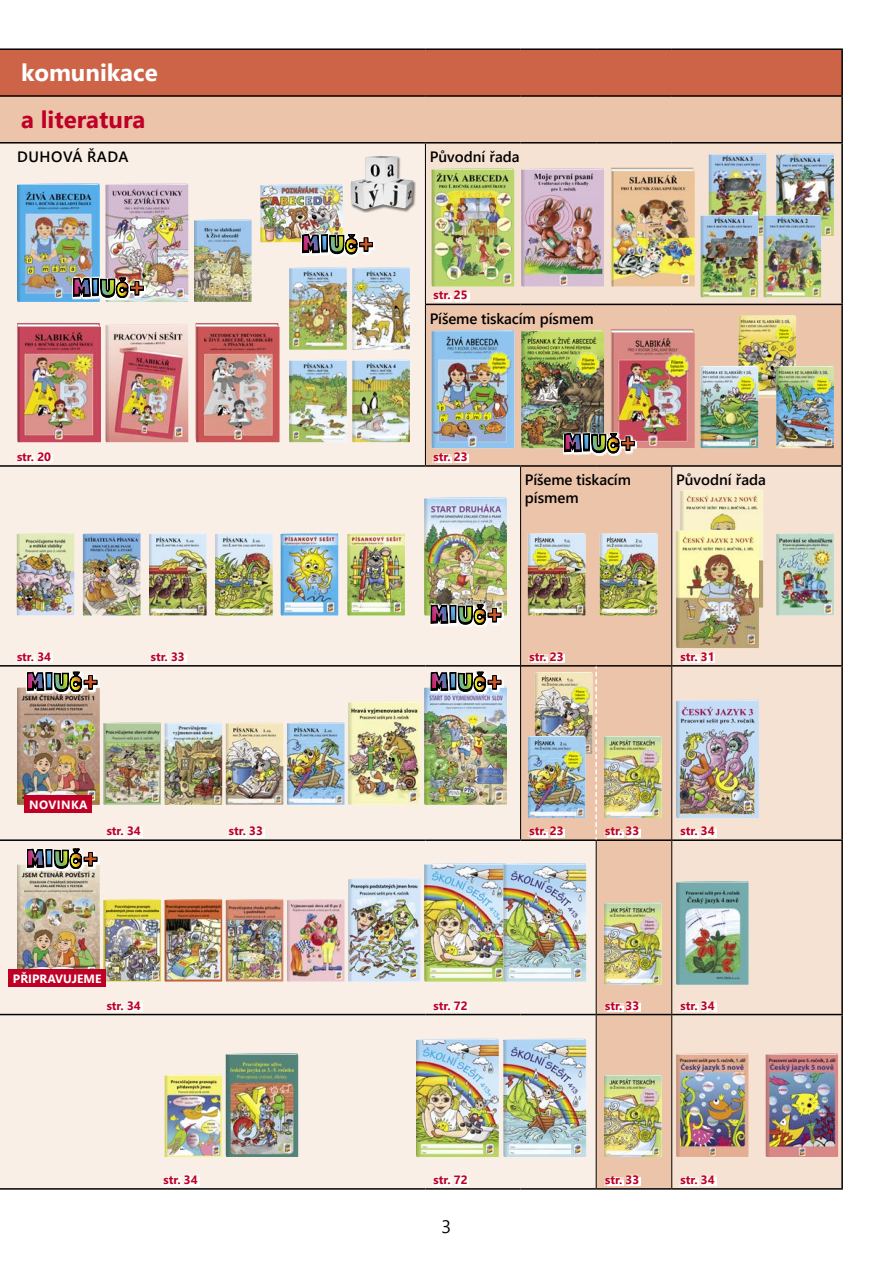
<style>
.page{position:relative;width:893px;height:1263px;background:#fff}
.page>*{position:absolute;margin:0;border:0;box-sizing:border-box;transform-origin:0 0}
.t1{font:700 24px/46.8px "Segoe UI";color:#be0027}
.t2{font:18px "Segoe UI";color:#000}
.t3{font:600 15px/18px "Segoe UI";letter-spacing:-.01em;color:#000}
.t4{font:600 15px "Segoe UI";letter-spacing:.035em;color:#000}
.t5{font:700 12px "Segoe UI";color:#be0027}
.t6{font:700 12px "Segoe UI";letter-spacing:.005em;color:#fff}
.t7{font:700 12px "Segoe UI";letter-spacing:.03em;color:#fff}
.s1{color:#fff}
</style>
<div class="page">
<div style="left:0;top:144px;width:425px;height:1044px;background:#faefe7"></div>
<div style="left:426px;top:144px;width:415px;height:160px;background:#f6e2d2"></div>
<svg style="left:425px;top:305px;width:416px;height:883px;background:#f1d8c6"></svg>
<hr style="left:426px;top:304px;width:95px;height:1px;background:#000">
<hr style="left:521px;top:304px;width:75px;height:1px;background:#000">
<hr style="left:596px;top:304px;width:76px;height:1px;background:#000">
<hr style="left:672px;top:304px;width:171px;height:1px;background:#000">
<hr style="left:0;top:465px;width:425px;height:2px;background:#000">
<hr style="left:425px;top:465px;width:96px;height:2px;background:#000">
<hr style="left:521px;top:465px;width:75px;height:2px;background:#000">
<hr style="left:596px;top:465px;width:76px;height:2px;background:#000">
<hr style="left:672px;top:465px;width:171px;height:2px;background:#000">
<hr style="left:841px;top:467px;width:2px;height:198px;background:#000">
<hr style="left:0;top:665px;width:425px;height:2px;background:#000">
<hr style="left:425px;top:665px;width:95px;height:2px;background:#000">
<hr style="left:521px;top:665px;width:75px;height:2px;background:#000">
<hr style="left:596px;top:665px;width:75px;height:2px;background:#000">
<hr style="left:672px;top:665px;width:171px;height:2px;background:#000">
<hr style="left:841px;top:667px;width:2px;height:172px;background:#000">
<hr style="left:0;top:839px;width:425px;height:2px;background:#000">
<hr style="left:425px;top:839px;width:96px;height:2px;background:#000">
<hr style="left:521px;top:839px;width:75px;height:2px;background:#000">
<hr style="left:596px;top:839px;width:75px;height:2px;background:#000">
<hr style="left:672px;top:839px;width:171px;height:2px;background:#000">
<hr style="left:841px;top:841px;width:2px;height:173px;background:#000">
<hr style="left:0;top:1014px;width:425px;height:1px;background:#000">
<hr style="left:425px;top:1014px;width:96px;height:1px;background:#000">
<hr style="left:521px;top:1014px;width:75px;height:1px;background:#000">
<hr style="left:597px;top:1014px;width:74px;height:1px;background:#000">
<hr style="left:672px;top:1014px;width:171px;height:1px;background:#000">
<hr style="left:841px;top:1015px;width:2px;height:173px;background:#000">
<hr style="left:0;top:1188px;width:425px;height:2px;background:#000">
<hr style="left:425px;top:1188px;width:96px;height:2px;background:#000">
<hr style="left:521px;top:1188px;width:75px;height:2px;background:#000">
<hr style="left:596px;top:1188px;width:76px;height:2px;background:#000">
<hr style="left:672px;top:1188px;width:171px;height:2px;background:#000">
<hr style="left:672px;top:48px;width:171px;height:2px;background:#000">
<hr style="left:841px;top:50px;width:2px;height:45px;background:#000">
<hr style="left:841px;top:97px;width:2px;height:45px;background:#000">
<hr style="left:672px;top:142px;width:171px;height:2px;background:#000">
<hr style="left:841px;top:144px;width:2px;height:160px;background:#000">
<hr style="left:841px;top:305px;width:2px;height:160px;background:#000">
<hr style="left:672px;top:95px;width:171px;height:2px;background:#000">
<hr style="left:425px;top:144px;width:1px;height:160px;background:#000">
<hr style="left:425px;top:304px;width:1px;height:161px;background:#000">
<svg style="left:0;top:48px;width:842px;height:96px;background:#d28d73"></svg>
<hr style="left:520px;top:467px;width:1px;height:199px;background:#000">
<hr style="left:671px;top:467px;width:1px;height:199px;background:#000">
<hr style="left:520px;top:666px;width:1px;height:173px;background:#000">
<hr style="left:671px;top:666px;width:1px;height:174px;background:#000">
<hr style="left:596px;top:841px;width:1px;height:173px;background:#000">
<hr style="left:671px;top:840px;width:1px;height:174px;background:#000">
<hr style="left:596px;top:1014px;width:1px;height:174px;background:#000">
<hr style="left:671px;top:1014px;width:1px;height:174px;background:#000">
<div style="left:350px;top:156px;width:66px;height:56px;background:#000;opacity:.5"></div>
<img style="left:351px;top:156px;width:62px;height:53px">
<img style="left:776px;top:533px;width:58px;height:82px">
<img style="left:17px;top:533px;width:57px;height:82px">
<img style="left:83px;top:533px;width:58px;height:82px">
<img style="left:149px;top:533px;width:58px;height:82px">
<img style="left:215px;top:533px;width:58px;height:82px">
<img style="left:521px;top:168px;width:83px;height:119px">
<img style="left:431px;top:168px;width:83px;height:119px">
<img style="left:431px;top:330px;width:83px;height:118px">
<img style="left:416px;top:1038px;width:170px;height:119px">
<img style="left:676px;top:881px;width:73px;height:104px">
<img style="left:765px;top:1053px;width:73px;height:104px">
<img style="left:676px;top:1053px;width:73px;height:104px">
<img style="left:17px;top:183px;width:171px;height:119px">
<svg style="left:300px;top:232px;width:75px;height:24px"></svg>
<img style="left:260px;top:184px;width:113px;height:70px">
<img style="left:611px;top:167px;width:83px;height:120px">
<img style="left:17px;top:323px;width:171px;height:119px">
<img style="left:278px;top:327px;width:2px;height:115px">
<img style="left:196px;top:323px;width:82px;height:119px">
<img style="left:676px;top:699px;width:83px;height:119px">
<img style="left:281px;top:533px;width:57px;height:82px">
<img style="left:347px;top:533px;width:58px;height:82px">
<img style="left:164px;top:1053px;width:134px;height:104px">
<img style="left:528px;top:533px;width:57px;height:82px">
<img style="left:600px;top:533px;width:57px;height:82px">
<img style="left:604px;top:735px;width:57px;height:83px">
<img style="left:604px;top:902px;width:57px;height:83px">
<img style="left:604px;top:1074px;width:57px;height:83px">
<img style="left:528px;top:667px;width:69px;height:172px">
<img style="left:194px;top:219px;width:58px;height:83px">
<img style="left:289px;top:267px;width:121px;height:83px">
<img style="left:289px;top:360px;width:121px;height:82px">
<img style="left:700px;top:153px;width:134px;height:144px">
<svg style="left:562px;top:453px;width:74px;height:2px"></svg>
<img style="left:521px;top:329px;width:173px;height:124px">
<img style="left:676px;top:489px;width:87px;height:159px">
<svg style="left:15px;top:450px;width:38px;height:13px"></svg>
<svg style="left:149px;top:650px;width:37px;height:13px"></svg>
<svg style="left:432px;top:999px;width:37px;height:13px"></svg>
<svg style="left:432px;top:1173px;width:37px;height:13px"></svg>
<svg style="left:227px;top:824px;width:37px;height:13px"></svg>
<svg style="left:105px;top:824px;width:38px;height:13px"></svg>
<svg style="left:105px;top:999px;width:38px;height:13px"></svg>
<svg style="left:162px;top:1173px;width:38px;height:13px"></svg>
<svg style="left:15px;top:650px;width:38px;height:13px"></svg>
<svg style="left:432px;top:450px;width:37px;height:13px"></svg>
<svg style="left:679px;top:650px;width:36px;height:13px"></svg>
<svg style="left:528px;top:650px;width:37px;height:13px"></svg>
<svg style="left:528px;top:824px;width:37px;height:13px"></svg>
<svg style="left:603px;top:824px;width:38px;height:13px"></svg>
<svg style="left:603px;top:999px;width:38px;height:13px"></svg>
<svg style="left:603px;top:1173px;width:38px;height:13px"></svg>
<svg style="left:679px;top:824px;width:38px;height:13px"></svg>
<svg style="left:679px;top:999px;width:38px;height:13px"></svg>
<svg style="left:679px;top:1173px;width:38px;height:13px"></svg>
<svg style="left:432px;top:289px;width:37px;height:13px"></svg>
<img style="left:700px;top:315px;width:134px;height:133px">
<div style="left:25px;top:796px;width:67px;height:17px;background:#be0027"></div>
<div style="left:9px;top:970px;width:97px;height:17px;background:#be0027"></div>
<div style="left:429px;top:603px;width:74px;height:24px;background:linear-gradient(to right,#fefffe,#fbf4ee)"></div>
<img style="left:424px;top:497px;width:83px;height:128px">
<svg style="left:429px;top:670px;width:74px;height:2px"></svg>
<svg style="left:25px;top:670px;width:74px;height:2px"></svg>
<img style="left:17px;top:672px;width:490px;height:133px">
<svg style="left:25px;top:847px;width:74px;height:2px"></svg>
<img style="left:17px;top:849px;width:569px;height:133px">
<p class="t1" style="left:21px;top:49px;width:138px"><span class="s1">komunikace </span>a literatura</p>
<p class="t4" style="left:17px;top:145px;width:111px">duhová řada</p>
<p class="t3" style="left:430px;top:148px;width:92px">Původní řada</p>
<p class="t5" style="left:434px;top:285px;width:36px">str. 25</p>
<p class="t3" style="left:430px;top:309px;width:165px">Píšeme tiskacím písmem</p>
<p class="t5" style="left:17px;top:447px;width:36px">str. 20</p>
<p class="t5" style="left:434px;top:447px;width:36px">str. 23</p>
<p class="t3" style="left:525px;top:471px;width:108px">Píšeme tiskacím písmem</p>
<p class="t3" style="left:676px;top:471px;width:92px">Původní řada</p>
<p class="t5" style="left:17px;top:647px;width:36px">str. 34</p>
<p class="t5" style="left:151px;top:647px;width:36px">str. 33</p>
<p class="t5" style="left:529px;top:647px;width:36px">str. 23</p>
<p class="t5" style="left:681px;top:647px;width:36px">str. 31</p>
<p class="t7" style="left:29px;top:795px;width:60px">novinka</p>
<p class="t5" style="left:107px;top:821px;width:36px">str. 34</p>
<p class="t5" style="left:229px;top:821px;width:36px">str. 33</p>
<p class="t5" style="left:529px;top:821px;width:36px">str. 23</p>
<p class="t5" style="left:605px;top:821px;width:36px">str. 33</p>
<p class="t5" style="left:681px;top:821px;width:36px">str. 34</p>
<p class="t6" style="left:13px;top:969px;width:90px">Připravuj eme</p>
<p class="t5" style="left:107px;top:995px;width:36px">str. 34</p>
<p class="t5" style="left:434px;top:995px;width:36px">str. 72</p>
<p class="t5" style="left:605px;top:995px;width:36px">str. 33</p>
<p class="t5" style="left:681px;top:995px;width:36px">str. 34</p>
<p class="t5" style="left:164px;top:1170px;width:36px">str. 34</p>
<p class="t5" style="left:434px;top:1170px;width:36px">str. 72</p>
<p class="t5" style="left:605px;top:1170px;width:36px">str. 33</p>
<p class="t5" style="left:681px;top:1170px;width:36px">str. 34</p>
<p class="t2" style="left:442px;top:1212px;width:11px">3</p>
</div>
